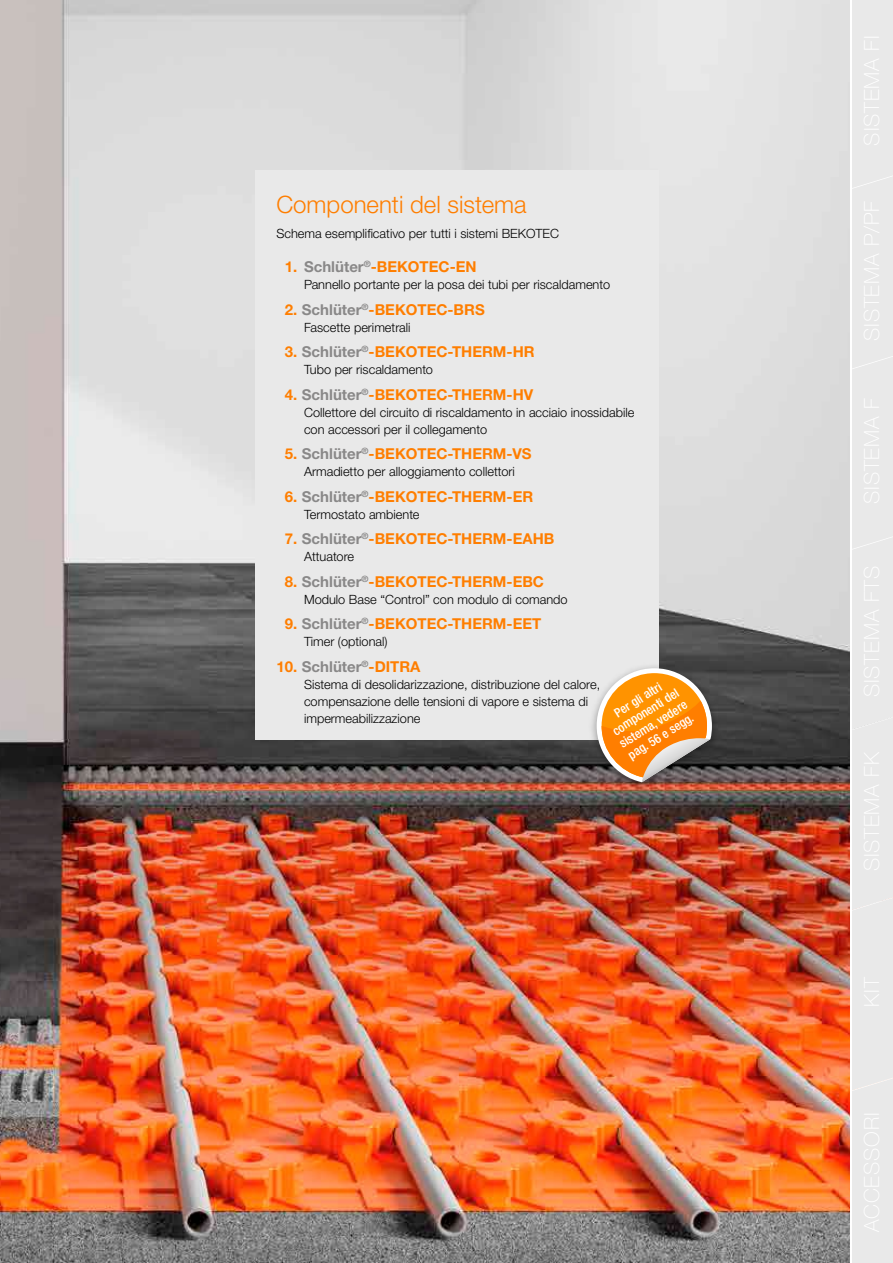
<style>
.page{position:relative;width:893px;height:1263px;background:#fff}
.page>*{position:absolute;margin:0;border:0;box-sizing:border-box;transform-origin:0 0}
.t1{font:300 24px "Helvetica Neue LTW1 G";color:#ff7e00}
.t2{font:700 15px "Helvetica Neue LTW1 G";color:#ff7e00}
.t3{font:300 12.75px/17px "Helvetica Neue LTW1 G";color:#000}
.t4{font:500 condensed 12.75px/14.2px "Helvetica Neue LT Pro";color:#fff;text-align:center}
.s1{color:#898888}
</style>
<div class="page">
<img style="left:0;top:0;width:850px;height:1263px">
<div style="left:852px;top:0;width:41px;height:1263px;background:#e9e9e9"></div>
<div style="left:255px;top:170px;width:404px;height:570px;background:#e9e9e9"></div>
<img style="left:585px;top:659px;width:138px;height:136px">
<svg style="left:597px;top:668px;width:115px;height:114px"></svg>
<h1 class="t1" style="left:276px;top:189px;width:252px">Componenti del sistema</h1>
<p class="t3" style="left:276px;top:225px;width:284px">Schema esemplificativo per tutti i sistemi BEKOTEC</p>
<p class="t2" style="left:285px;top:258px;width:193px">1. <span class="s1">Schlüter</span><sup>®</sup>-BEKOTEC-EN</p>
<p class="t3" style="left:304px;top:276px;width:308px">Pannello portante per la posa dei tubi per riscaldamento</p>
<p class="t2" style="left:285px;top:300px;width:202px">2. <span class="s1">Schlüter</span><sup>®</sup>-BEKOTEC-BRS</p>
<p class="t3" style="left:304px;top:319px;width:108px">Fascette perimetrali</p>
<p class="t2" style="left:285px;top:343px;width:251px">3. <span class="s1">Schlüter</span><sup>®</sup>-BEKOTEC-THERM-HR</p>
<p class="t3" style="left:304px;top:361px;width:130px">Tubo per riscaldamento</p>
<p class="t2" style="left:285px;top:385px;width:250px">4. <span class="s1">Schlüter</span><sup>®</sup>-BEKOTEC-THERM-HV</p>
<p class="t3" style="left:304px;top:404px;width:332px">Collettore del circuito di riscaldamento in acciaio inossidabile con accessori per il collegamento</p>
<p class="t2" style="left:285px;top:445px;width:248px">5. <span class="s1">Schlüter</span><sup>®</sup>-BEKOTEC-THERM-VS</p>
<p class="t3" style="left:304px;top:463px;width:212px">Armadietto per alloggiamento collettori</p>
<p class="t2" style="left:285px;top:487px;width:250px">6. <span class="s1">Schlüter</span><sup>®</sup>-BEKOTEC-THERM-ER</p>
<p class="t3" style="left:304px;top:506px;width:117px">Termostato ambiente</p>
<p class="t2" style="left:285px;top:530px;width:271px">7. <span class="s1">Schlüter</span><sup>®</sup>-BEKOTEC-THERM-EAHB</p>
<p class="t3" style="left:304px;top:548px;width:52px">Attuatore</p>
<p class="t2" style="left:285px;top:572px;width:261px">8. <span class="s1">Schlüter</span><sup>®</sup>-BEKOTEC-THERM-EBC</p>
<p class="t3" style="left:304px;top:591px;width:265px">Modulo Base “Control” con modulo di comando</p>
<p class="t2" style="left:285px;top:615px;width:258px">9. <span class="s1">Schlüter</span><sup>®</sup>-BEKOTEC-THERM-EET</p>
<p class="t3" style="left:304px;top:633px;width:85px">Timer (optional)</p>
<p class="t2" style="left:276px;top:657px;width:146px">10. <span class="s1">Schlüter</span><sup>®</sup>-DITRA</p>
<p class="t3" style="left:304px;top:676px;width:298px">Sistema di desolidarizzazione, distribuzione del calore, compensazione delle tensioni di vapore e sistema di impermeabilizzazione</p>
<p class="t4" style="left:601px;top:714px;width:79px;rotate:-32deg">Per gli altri componenti del sistema, vedere pag. 56 e segg.</p>
</div>
